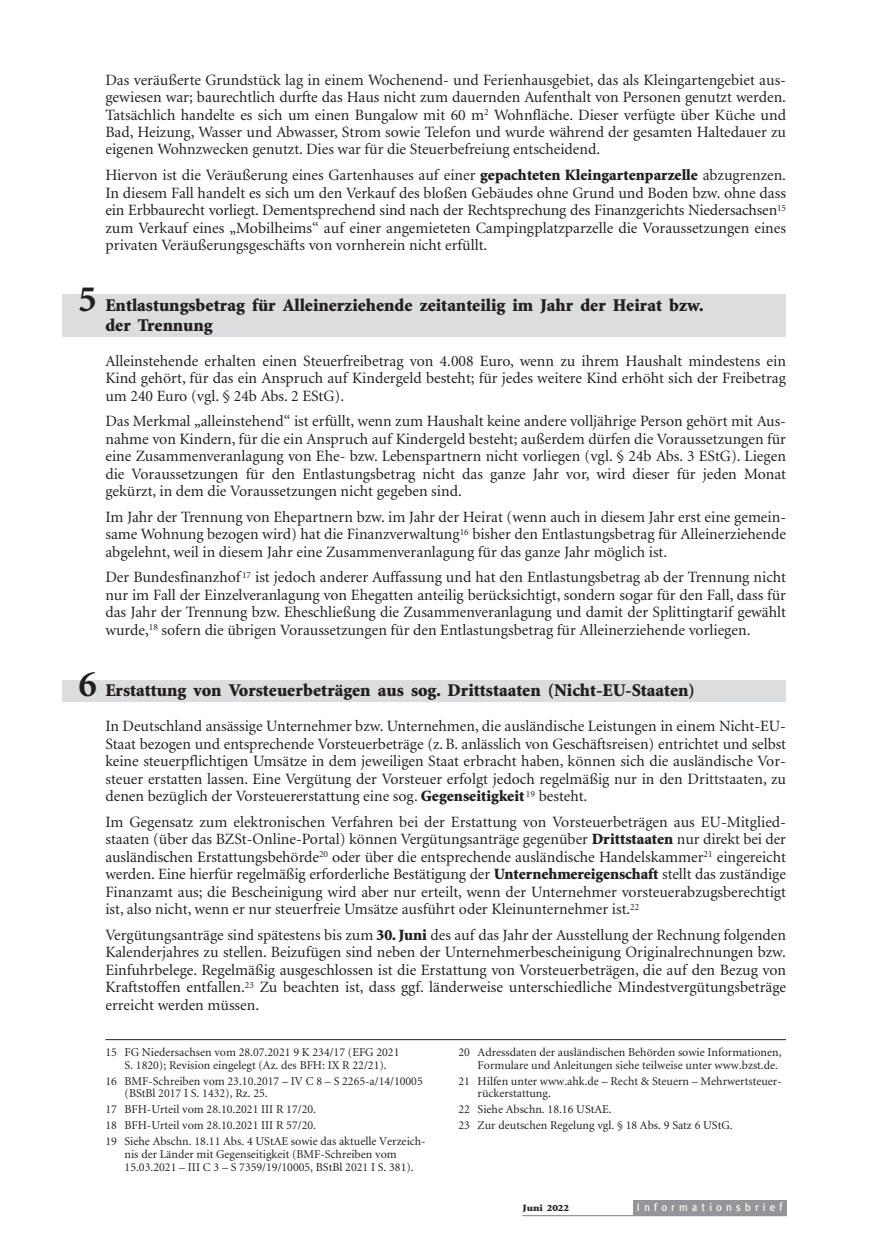
<style>
.page{position:relative;width:883px;height:1257px;background:#fff}
.page>*{position:absolute;margin:0;border:0;box-sizing:border-box;transform-origin:0 0}
.t1{font:900 18px/19.2px "Minion";color:#231f20}
.t2{font:15.75px/17.4px "Minion";color:#231f20;text-align:justify}
.t3{font:12px/12.8px "Minion";color:#231f20}
.t4{font:11.25px "Meta";letter-spacing:.36em;color:#fff}
.t5{font:900 9.6px "Minion";color:#231f20;scale:1.15 1}
.s1{font-weight:900}
.s2{font-weight:700;font-size:37.5px}
.s3{font-size:12px}
</style>
<div class="page">
<div style="left:63px;top:294px;width:723px;height:42px;background:#dcddde"></div>
<div style="left:63px;top:680px;width:723px;height:22px;background:#dcddde"></div>
<div style="left:633px;top:1199px;width:153px;height:16px;background:#939598"></div>
<hr style="left:522px;top:1215px;width:264px;height:1px;background:#939598">
<hr style="left:105px;top:1039px;width:681px;height:1px;background:#231f20">
<p class="t2" style="left:105px;top:72px;width:682px">Das veräußerte Grundstück lag in einem Wochenend- und Ferienhausgebiet, das als Kleingartengebiet aus&shy;gewiesen war; baurechtlich durfte das Haus nicht zum dauernden Aufenthalt von Personen genutzt werden.<br>Tatsächlich handelte es sich um einen Bungalow mit 60 m<sup>2</sup> Wohnfläche. Dieser verfügte über Küche und Bad, Heizung, Wasser und Abwasser, Strom sowie Telefon und wurde während der gesamten Haltedauer zu eigenen Wohnzwecken genutzt. Dies war für die Steuerbefreiung entscheidend.</p>
<p class="t2" style="left:105px;top:168px;width:682px">Hiervon ist die Veräußerung eines Gartenhauses auf einer <span class="s1">gepachteten Kleingartenparzelle</span> abzugrenzen.<br>In diesem Fall handelt es sich um den Verkauf des bloßen Gebäudes ohne Grund und Boden bzw. ohne dass ein Erbbaurecht vorliegt. Dementsprechend sind nach der Rechtsprechung des Finanzgerichts Niedersachsen<sup>15 </sup>zum Verkauf eines „Mobilheims“ auf einer angemieteten Campingplatzparzelle die Voraussetzungen eines privaten Veräußerungsgeschäfts von vornherein nicht erfüllt.</p>
<p class="t1" style="left:105px;top:297px;width:599px;text-indent:-27px"><span class="s2">5</span> Entlastungsbetrag für Alleinerziehende zeitanteilig im Jahr der Heirat bzw. der Trennung</p>
<p class="t2" style="left:105px;top:353px;width:682px">Alleinstehende erhalten einen Steuerfreibetrag von 4.008 Euro, wenn zu ihrem Haushalt mindestens ein Kind gehört, für das ein Anspruch auf Kindergeld besteht; für jedes weitere Kind erhöht sich der Freibetrag um 240 Euro (vgl. § 24b Abs. 2 EStG).</p>
<p class="t2" style="left:105px;top:414px;width:682px">Das Merkmal „alleinstehend“ ist erfüllt, wenn zum Haushalt keine andere volljährige Person gehört mit Aus&shy;nahme von Kindern, für die ein Anspruch auf Kindergeld besteht; außerdem dürfen die Voraussetzungen für eine Zusammenveranlagung von Ehe- bzw. Lebenspartnern nicht vorliegen (vgl. § 24b Abs. 3 EStG). Liegen die Voraussetzungen für den Entlastungsbetrag nicht das ganze Jahr vor, wird dieser für jeden Monat gekürzt, in dem die Voraussetzungen nicht gegeben sind.</p>
<p class="t2" style="left:105px;top:509px;width:682px">Im Jahr der Trennung von Ehepartnern bzw. im Jahr der Heirat (wenn auch in diesem Jahr erst eine gemein&shy;same Wohnung bezogen wird) hat die Finanzverwaltung<sup>16</sup> bisher den Entlastungsbetrag für Alleinerziehende abgelehnt, weil in diesem Jahr eine Zusammenveranlagung für das ganze Jahr möglich ist.</p>
<p class="t2" style="left:105px;top:570px;width:682px">Der Bundesfinanzhof <sup>17</sup> ist jedoch anderer Auffassung und hat den Entlastungsbetrag ab der Trennung nicht nur im Fall der Einzelveranlagung von Ehegatten anteilig berücksichtigt, sondern sogar für den Fall, dass für das Jahr der Trennung bzw. Eheschließung die Zusammenveranlagung und damit der Splittingtarif gewählt wurde,<sup>18</sup> sofern die übrigen Voraussetzungen für den Entlastungsbetrag für Alleinerziehende vorliegen.</p>
<p class="t1" style="left:78px;top:682px;width:618px"><span class="s2">6</span> Erstattung von Vorsteuerbeträgen aus sog. Drittstaaten (Nicht-EU-Staaten)</p>
<p class="t2" style="left:105px;top:719px;width:682px">In Deutschland ansässige Unternehmer bzw. Unternehmen, die ausländische Leistungen in einem Nicht-EU-Staat bezogen und entsprechende Vorsteuerbeträge (z. B. anlässlich von Geschäftsreisen) entrichtet und selbst keine steuerpflichtigen Umsätze in dem jeweiligen Staat erbracht haben, können sich die ausländische Vor&shy;steuer erstatten lassen. Eine Vergütung der Vorsteuer erfolgt jedoch regelmäßig nur in den Drittstaaten, zu denen bezüglich der Vorsteuererstattung eine sog. <span class="s1">Gegenseitigkeit</span> <sup>19</sup> besteht.</p>
<p class="t2" style="left:105px;top:814px;width:682px">Im Gegensatz zum elektronischen Verfahren bei der Erstattung von Vorsteuerbeträgen aus EU-Mitglied&shy;staaten (über das BZSt-Online-Portal) können Vergütungsanträge gegenüber <span class="s1">Drittstaaten</span> nur direkt bei der ausländischen Erstattungsbehörde<sup>20</sup> oder über die entsprechende ausländische Handelskammer<sup>21</sup> eingereicht werden. Eine hierfür regelmäßig erforderliche Bestätigung der <span class="s1">Unternehmereigenschaft</span> stellt das zuständige Finanzamt aus; die Bescheinigung wird aber nur erteilt, wenn der Unternehmer vorsteuerabzugsberechtigt ist, also nicht, wenn er nur steuerfreie Umsätze ausführt oder Kleinunternehmer ist.<sup>22</sup></p>
<p class="t2" style="left:105px;top:927px;width:682px">Vergütungsanträge sind spätestens bis zum <span class="s1">30. Juni</span> des auf das Jahr der Ausstellung der Rechnung folgenden Kalenderjahres zu stellen. Beizufügen sind neben der Unternehmerbescheinigung Originalrechnungen bzw.<br>Einfuhrbelege. Regelmäßig ausgeschlossen ist die Erstattung von Vorsteuerbeträgen, die auf den Bezug von Kraftstoffen entfallen.<sup>23</sup> Zu beachten ist, dass ggf. länderweise unterschiedliche Mindestvergütungsbeträge erreicht werden müssen.</p>
<p class="t3" style="left:105px;top:1047px;width:295px;text-align:center">15 FG Niedersachsen vom 28.07.2021 9 K 234/17 (EFG 2021<br>S. 1820); Revision eingelegt (Az. des BFH: IX R 22/21).</p>
<p class="t3" style="left:125px;top:1075px;width:300px;text-indent:-19px">16 BMF-Schreiben vom 23.10.2017 – IV C 8 – S 2265-a/14/10005 (BStBl 2017 I S. 1432), Rz. 25.</p>
<p class="t3" style="left:105px;top:1102px;width:322px;line-height:15.9px">17 BFH-Urteil vom 28.10.2021 III R 17/20.<br>18 BFH-Urteil vom 28.10.2021 III R 57/20.<br>19 Siehe Abschn. 18.11 Abs. 4 UStAE sowie das aktuelle Verzeich-</p>
<p class="t3" style="left:125px;top:1149px;width:291px">nis der Länder mit Gegenseitigkeit (BMF-Schreiben vom<br>15.03.2021 – III C 3 – S 7359/19/10005, BStBl 2021 I S. 381).</p>
<p class="t3" style="left:458px;top:1047px;width:324px;text-align:right">20 Adressdaten der ausländischen Behörden sowie Informationen,<br>Formulare und Anleitungen siehe teilweise unter www.bzst.de.</p>
<p class="t3" style="left:477px;top:1075px;width:305px;text-indent:-19px">21 Hilfen unter www.ahk.de – Recht &amp; Steuern – Mehrwertsteuer&shy;rückerstattung.</p>
<p class="t3" style="left:458px;top:1102px;width:276px;line-height:15.9px">22 Siehe Abschn. 18.16 UStAE.<br>23 Zur deutschen Regelung vgl. § 18 Abs. 9 Satz 6 UStG.</p>
<p class="t5" style="left:522px;top:1204px;width:42px">Juni 2022</p>
<p class="t4" style="left:637px;top:1200px;width:147px">Informationsbrie<span class="s3">f</span></p>
</div>
